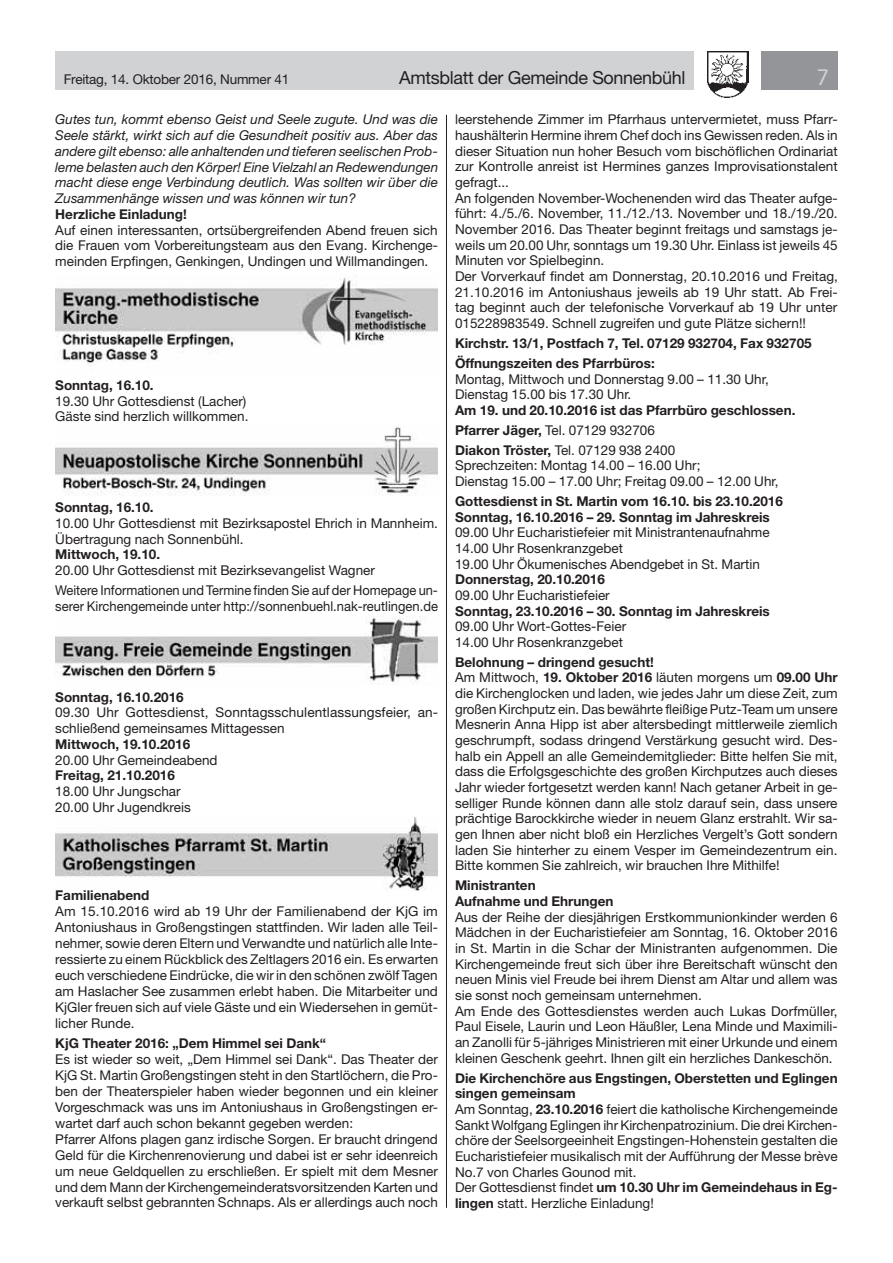
<style>
.page{position:relative;width:893px;height:1263px;background:#fff}
.page>*{position:absolute;margin:0;border:0;box-sizing:border-box;transform-origin:0 0}
.t1{font:21px "Neo Sans Std";color:#d1d2d4}
.t2{font:18px "Helvetica Neue LT Std";letter-spacing:-.02em;color:#231f20}
.t3{font:13.5px/15.6px "Helvetica Neue LT Std";color:#231f20}
.t4{font:700 13.5px/20px "Helvetica Neue LT Std";color:#231f20}
.t5{font:italic 13.5px/15.8px "Helvetica Neue LT Std";color:#231f20;text-align:justify}
.t6{font:13.5px "Helvetica Neue LT Std";color:#231f20;scale:.96 1}
.s1{font-weight:400}
.s2{font-weight:700}
</style>
<div class="page">
<div style="left:55px;top:51px;width:639px;height:38px;background:#d1d2d4"></div>
<div style="left:761px;top:51px;width:77px;height:38px;background:#939598"></div>
<img style="left:707px;top:51px;width:41px;height:47px">
<img style="left:55px;top:277px;width:383px;height:87px">
<img style="left:55px;top:427px;width:383px;height:69px">
<img style="left:55px;top:616px;width:383px;height:68px">
<img style="left:55px;top:817px;width:383px;height:74px">
<hr style="left:446px;top:115px;width:1px;height:1093px;background:#231f20">
<p class="t3" style="left:64px;top:71px;width:227px">Freitag, 14. Oktober 2016, Nummer 41</p>
<h2 class="t2" style="left:399px;top:67px;width:288px">Amtsblatt der Gemeinde Sonnenbühl</h2>
<h1 class="t1" style="left:816px;top:64px;width:14px">7</h1>
<p class="t5" style="left:55px;top:112px;width:384px">Gutes tun, kommt ebenso Geist und Seele zugute. Und was die Seele stärkt, wirkt sich auf die Gesundheit positiv aus. Aber das andere gilt ebenso: alle anhaltenden und tieferen seelischen Prob&shy;leme belasten auch den Körper! Eine Vielzahl an Redewendungen macht diese enge Verbindung deutlich. Was sollten wir über die Zusammenhänge wissen und was können wir tun?</p>
<p class="t4" style="left:55px;top:204px;width:133px">Herzliche Einladung!</p>
<p class="t3" style="left:55px;top:222px;width:384px;text-align:justify">Auf einen interessanten, ortsübergreifenden Abend freuen sich die Frauen vom Vorbereitungsteam aus den Evang. Kirchenge&shy;meinden Erpfingen, Genkingen, Undingen und Willmandingen.</p>
<p class="t3" style="left:455px;top:112px;width:384px">leerstehende Zimmer im Pfarrhaus untervermietet, muss Pfarr&shy;haushälterin Hermine ihrem Chef doch ins Gewissen reden. Als in dieser Situation nun hoher Besuch vom bischöflichen Ordinariat zur Kontrolle anreist ist Hermines ganzes Improvisationstalent gefragt...<br>An folgenden November-Wochenenden wird das Theater aufge&shy;führt: 4./5./6. November, 11./12./13. November und 18./19./20.<br>November 2016. Das Theater beginnt freitags und samstags je&shy;weils um 20.00 Uhr, sonntags um 19.30 Uhr. Einlass ist jeweils 45<br>Minuten vor Spielbeginn.<br>Der Vorverkauf findet am Donnerstag, 20.10.2016 und Freitag, 21.10.2016 im Antoniushaus jeweils ab 19 Uhr statt. Ab Frei&shy;tag beginnt auch der telefonische Vorverkauf ab 19 Uhr unter 015228983549. Schnell zugreifen und gute Plätze sichern!!</p>
<p class="t4" style="left:455px;top:333px;width:358px">Kirchstr. 13/1, Postfach 7, Tel. 07129 932704, Fax 932705<br>Öffnungszeiten des Pfarrbüros:</p>
<p class="t3" style="left:455px;top:371px;width:315px">Montag, Mittwoch und Donnerstag 9.00 – 11.30 Uhr,<br>Dienstag 15.00 bis 17.30 Uhr.</p>
<p class="t4" style="left:455px;top:400px;width:342px">Am 19. und 20.10.2016 ist das Pfarrbüro geschlossen.<br>Pfarrer Jäger, <span class="s1">Tel. 07129 932706<br></span>Diakon Tröster, <span class="s1">Tel. 07129 938 2400</span></p>
<p class="t3" style="left:455px;top:458px;width:325px">Sprechzeiten: Montag 14.00 – 16.00 Uhr;<br>Dienstag 15.00 – 17.00 Uhr; Freitag 09.00 – 12.00 Uhr,</p>
<p class="t4" style="left:455px;top:493px;width:329px;line-height:15.6px">Gottesdienst in St. Martin vom 16.10. bis 23.10.2016<br>Sonntag, 16.10.2016 – 29. Sonntag im Jahreskreis</p>
<p class="t3" style="left:455px;top:524px;width:316px">09.00 Uhr Eucharistiefeier mit Ministrantenaufnahme<br>14.00 Uhr Rosenkranzgebet<br>19.00 Uhr Ökumenisches Abendgebet in St. Martin</p>
<p class="t4" style="left:455px;top:569px;width:151px">Donnerstag, 20.10.2016</p>
<p class="t3" style="left:455px;top:587px;width:156px">09.00 Uhr Eucharistiefeier</p>
<p class="t4" style="left:455px;top:600px;width:316px">Sonntag, 23.10.2016 – 30. Sonntag im Jahreskreis</p>
<p class="t3" style="left:455px;top:618px;width:173px">09.00 Uhr Wort-Gottes-Feier<br>14.00 Uhr Rosenkranzgebet</p>
<p class="t3" style="left:455px;top:654px;width:384px"><span class="s2">Belohnung – dringend gesucht!<br></span>Am Mittwoch, <span class="s2">19. Oktober 2016</span> läuten morgens um <span class="s2">09.00 Uhr </span>die Kirchenglocken und laden, wie jedes Jahr um diese Zeit, zum großen Kirchputz ein. Das bewährte fleißige Putz-Team um unsere Mesnerin Anna Hipp ist aber altersbedingt mittlerweile ziemlich geschrumpft, sodass dringend Verstärkung gesucht wird. Des&shy;halb ein Appell an alle Gemeindemitglieder: Bitte helfen Sie mit, dass die Erfolgsgeschichte des großen Kirchputzes auch dieses Jahr wieder fortgesetzt werden kann! Nach getaner Arbeit in ge&shy;selliger Runde können dann alle stolz darauf sein, dass unsere prächtige Barockkirche wieder in neuem Glanz erstrahlt. Wir sa&shy;gen Ihnen aber nicht bloß ein Herzliches Vergelt’s Gott sondern laden Sie hinterher zu einem Vesper im Gemeindezentrum ein.<br>Bitte kommen Sie zahlreich, wir brauchen Ihre Mithilfe!</p>
<p class="t4" style="left:455px;top:877px;width:160px;line-height:15.6px">Ministranten<br>Aufnahme und Ehrungen</p>
<p class="t3" style="left:455px;top:909px;width:384px">Aus der Reihe der diesjährigen Erstkommunionkinder werden 6<br>Mädchen in der Eucharistiefeier am Sonntag, 16. Oktober 2016 in St. Martin in die Schar der Ministranten aufgenommen. Die Kirchengemeinde freut sich über ihre Bereitschaft wünscht den neuen Minis viel Freude bei ihrem Dienst am Altar und allem was sie sonst noch gemeinsam unternehmen.<br>Am Ende des Gottesdienstes werden auch Lukas Dorfmüller, Paul Eisele, Laurin und Leon Häußler, Lena Minde und Maximili&shy;an Zanolli für 5-jähriges Ministrieren mit einer Urkunde und einem kleinen Geschenk geehrt. Ihnen gilt ein herzliches Dankeschön.</p>
<p class="t3" style="left:455px;top:1070px;width:384px"><span class="s2">Die Kirchenchöre aus Engstingen, Oberstetten und Eglingen singen gemeinsam<br></span>Am Sonntag, <span class="s2">23.10.2016</span> feiert die katholische Kirchengemeinde Sankt Wolfgang Eglingen ihr Kirchenpatrozinium. Die drei Kirchen&shy;chöre der Seelsorgeeinheit Engstingen-Hohenstein gestalten die Eucharistiefeier musikalisch mit der Aufführung der Messe brève No.7 von Charles Gounod mit.<br>Der Gottesdienst findet <span class="s2">um 10.30 Uhr im Gemeindehaus in Eg&shy;lingen</span> statt. Herzliche Einladung!</p>
<p class="t4" style="left:55px;top:375px;width:100px">Sonntag, 16.10.</p>
<p class="t3" style="left:55px;top:393px;width:195px">19.30 Uhr Gottesdienst (Lacher)<br>Gäste sind herzlich willkommen.</p>
<p class="t4" style="left:55px;top:497px;width:100px">Sonntag, 16.10.</p>
<p class="t3" style="left:55px;top:515px;width:384px">10.00 Uhr Gottesdienst mit Bezirksapostel Ehrich in Mannheim.<br>Übertragung nach Sonnenbühl.</p>
<p class="t4" style="left:55px;top:544px;width:106px">Mittwoch, 19.10.</p>
<p class="t3" style="left:55px;top:560px;width:384px;line-height:20px">20.00 Uhr Gottesdienst mit Bezirksevangelist Wagner<br>Weitere Informationen und Termine finden Sie auf der Homepage un-</p>
<p class="t6" style="left:55px;top:598px;width:400px">serer Kirchengemeinde unter http://sonnenbuehl.nak-reutlingen.de</p>
<p class="t4" style="left:55px;top:686px;width:130px">Sonntag, 16.10.2016</p>
<p class="t3" style="left:55px;top:704px;width:384px">09.30 Uhr Gottesdienst, Sonntagsschulentlassungsfeier, an&shy;schließend gemeinsames Mittagessen</p>
<p class="t4" style="left:55px;top:734px;width:136px">Mittwoch, 19.10.2016</p>
<p class="t3" style="left:55px;top:752px;width:164px">20.00 Uhr Gemeindeabend</p>
<p class="t4" style="left:55px;top:765px;width:121px">Freitag, 21.10.2016</p>
<p class="t3" style="left:55px;top:783px;width:137px">18.00 Uhr Jungschar<br>20.00 Uhr Jugendkreis</p>
<p class="t4" style="left:55px;top:885px;width:96px">Familienabend</p>
<p class="t3" style="left:55px;top:903px;width:384px;text-align:justify">Am 15.10.2016 wird ab 19 Uhr der Familienabend der KjG im Antoniushaus in Großengstingen stattfinden. Wir laden alle Teil&shy;nehmer, sowie deren Eltern und Verwandte und natürlich alle Inte&shy;ressierte zu einem Rückblick des Zeltlagers 2016 ein. Es erwarten euch verschiedene Eindrücke, die wir in den schönen zwölf Tagen am Haslacher See zusammen erlebt haben. Die Mitarbeiter und KjGler freuen sich auf viele Gäste und ein Wiedersehen in gemüt&shy;licher Runde.</p>
<p class="t4" style="left:55px;top:1033px;width:272px">KjG Theater 2016: „Dem Himmel sei Dank“</p>
<p class="t3" style="left:55px;top:1051px;width:384px">Es ist wieder so weit, „Dem Himmel sei Dank“. Das Theater der KjG St. Martin Großengstingen steht in den Startlöchern, die Pro&shy;ben der Theaterspieler haben wieder begonnen und ein kleiner Vorgeschmack was uns im Antoniushaus in Großengstingen er&shy;wartet darf auch schon bekannt gegeben werden:<br>Pfarrer Alfons plagen ganz irdische Sorgen. Er braucht dringend Geld für die Kirchenrenovierung und dabei ist er sehr ideenreich um neue Geldquellen zu erschließen. Er spielt mit dem Mesner und dem Mann der Kirchengemeinderatsvorsitzenden Karten und verkauft selbst gebrannten Schnaps. Als er allerdings auch noch</p>
</div>
